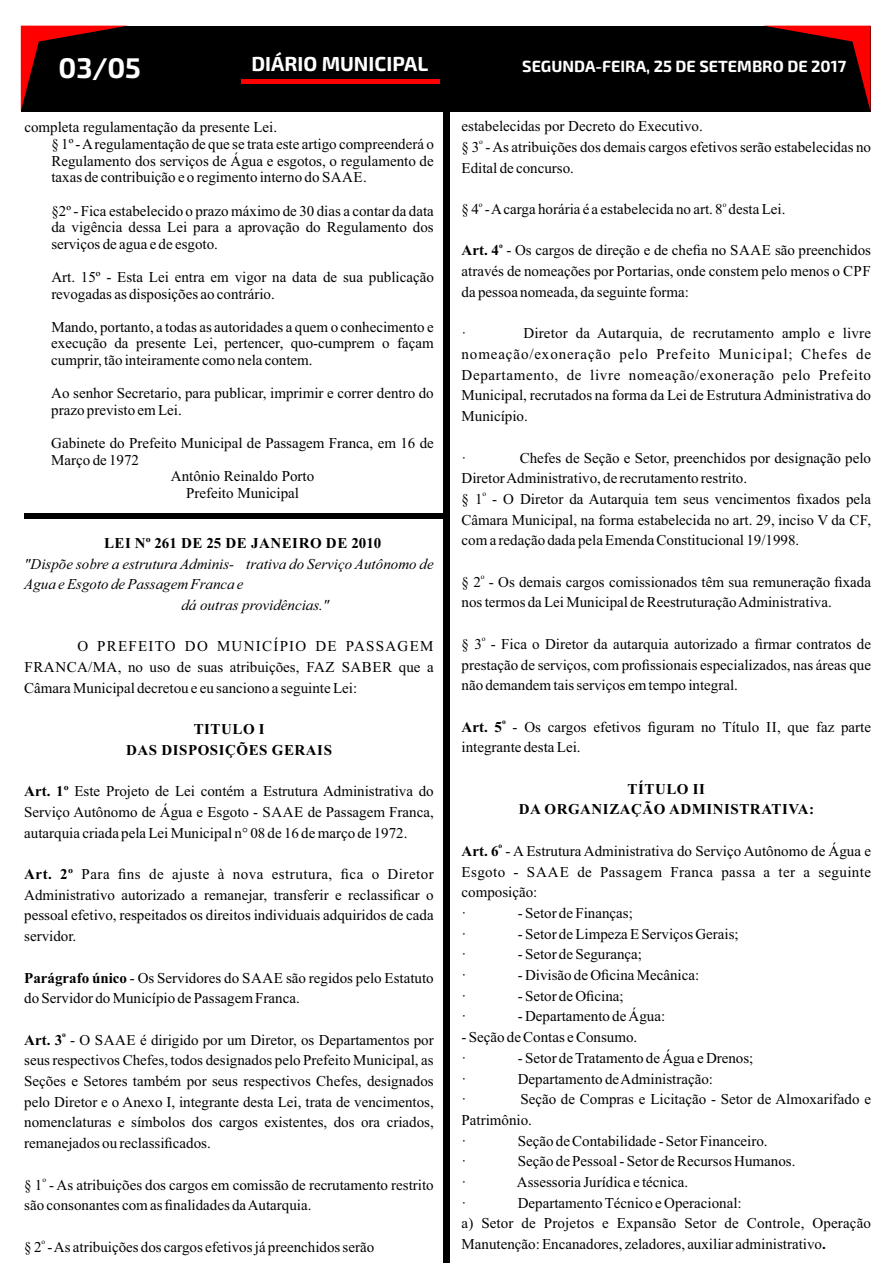
<style>
.page{position:relative;width:893px;height:1263px;background:#fff}
.page>*{position:absolute;margin:0;border:0;box-sizing:border-box;transform-origin:0 0}
.t1{font:700 28.5px "Exo 2";color:#fff}
.t2{font:700 20.25px "Exo 2";color:#fff}
.t3{font:700 16.2px "Exo 2";color:#fff}
.t4{font:15px/20.7px "Times New Roman";color:#000}
.t5{font:italic 15px "Times New Roman";color:#000}
.t6{font:700 15px/20.7px "Times New Roman";letter-spacing:.035em;color:#000;text-align:center}
.t7{font:7.5px "Times New Roman";color:#000}
.t8{font:700 7.5px "Times New Roman";color:#000}
.s1{font-weight:700}
</style>
<div class="page">
<div style="left:21px;top:26px;width:849px;height:86px;background:#000"></div>
<svg style="left:21px;top:26px;width:105px;height:85px"></svg>
<svg style="left:766px;top:26px;width:104px;height:83px"></svg>
<div style="left:443px;top:112px;width:7px;height:1151px;background:#000"></div>
<hr style="left:241px;top:79px;width:198px;height:4px;background:#f00">
<div style="left:24px;top:513px;width:419px;height:5px;background:#000"></div>
<h1 class="t1" style="left:59px;top:58px;width:84px">03/05</h1>
<h2 class="t2" style="left:251px;top:57px;width:178px">DIÁRIO MUNICIPAL</h2>
<p class="t3" style="left:522px;top:61px;width:325px">SEGUNDA-FEIRA, 25 DE SETEMBRO DE 2017</p>
<p class="t4" style="left:51px;top:121px;width:384px;line-height:16.6px;text-indent:-27px">completa regulamentação da presente Lei.<br>§ 1º - Aregulamentação de que se trata este artigo compreenderá o Regulamento dos serviços de Água e esgotos, o regulamento de taxas de contribuição e o regimento interno do SAAE.</p>
<p class="t4" style="left:51px;top:204px;width:384px;line-height:16.6px;text-align:justify">§2º - Fica estabelecido o prazo máximo de 30 dias a contar da data da vigência dessa Lei para a aprovação do Regulamento dos serviços de agua e de esgoto.</p>
<p class="t4" style="left:51px;top:270px;width:384px;line-height:16.6px">Art. 15º - Esta Lei entra em vigor na data de sua publicação revogadas as disposições ao contrário.</p>
<p class="t4" style="left:51px;top:320px;width:384px;line-height:16.6px;text-align:justify">Mando, portanto, a todas as autoridades a quem o conhecimento e execução da presente Lei, pertencer, quo-cumprem o façam cumprir, tão inteiramente como nela contem.</p>
<p class="t4" style="left:51px;top:386px;width:384px;line-height:16.6px">Ao senhor Secretario, para publicar, imprimir e correr dentro do prazo previsto em Lei.</p>
<p class="t4" style="left:51px;top:434px;width:384px">Gabinete do Prefeito Municipal de Passagem Franca, em 16 de</p>
<p class="t4" style="left:51px;top:451px;width:89px">Março de 1972</p>
<p class="t4" style="left:171px;top:467px;width:145px">Antônio Reinaldo Porto</p>
<p class="t4" style="left:186px;top:484px;width:114px">Prefeito Municipal</p>
<p class="t6" style="left:104px;top:534px;width:279px">LEI Nº 261 DE 25 DE JANEIRO DE 2010</p>
<p class="t5" style="left:24px;top:558px;width:411px">"Dispõe sobre a estrutura Adminis- trativa do Serviço Autônomo de</p>
<p class="t5" style="left:24px;top:579px;width:221px">Agua e Esgoto de Passagem Franca e</p>
<p class="t5" style="left:181px;top:599px;width:149px">dá outras providências."</p>
<p class="t4" style="left:24px;top:637px;width:411px;text-align:justify;text-indent:53px">O PREFEITO DO MUNICÍPIO DE PASSAGEM FRANCA/MA, no uso de suas atribuições, FAZ SABER que a Câmara Municipal decretou e eu sanciono a seguinte Lei:</p>
<p class="t6" style="left:126px;top:720px;width:207px">TITULO I<br>DAS DISPOSIÇÕES GERAIS</p>
<p class="t4" style="left:24px;top:782px;width:411px;text-align:justify"><span class="s1">Art. 1º</span> Este Projeto de Lei contém a Estrutura Administrativa do Serviço Autônomo de Água e Esgoto - SAAE de Passagem Franca, autarquia criada pela Lei Municipal n° 08 de 16 de março de 1972.</p>
<p class="t4" style="left:24px;top:865px;width:411px;text-align:justify"><span class="s1">Art. 2º</span> Para fins de ajuste à nova estrutura, fica o Diretor Administrativo autorizado a remanejar, transferir e reclassificar o pessoal efetivo, respeitados os direitos individuais adquiridos de cada servidor.</p>
<p class="t4" style="left:24px;top:969px;width:411px"><span class="s1">Parágrafo único</span> - Os Servidores do SAAE são regidos pelo Estatuto do Servidor do Município de Passagem Franca.</p>
<p class="t8" style="left:62px;top:1032px;width:5px">o</p>
<p class="t4" style="left:24px;top:1031px;width:411px;text-align:justify"><span class="s1">Art. 3</span> - O SAAE é dirigido por um Diretor, os Departamentos por seus respectivos Chefes, todos designados pelo Prefeito Municipal, as Seções e Setores também por seus respectivos Chefes, designados pelo Diretor e o Anexo I, integrante desta Lei, trata de vencimentos, nomenclaturas e símbolos dos cargos existentes, dos ora criados, remanejados ou reclassificados.</p>
<p class="t7" style="left:42px;top:1177px;width:5px">o</p>
<p class="t4" style="left:24px;top:1176px;width:411px">§ 1 - As atribuições dos cargos em comissão de recrutamento restrito são consonantes com as finalidades da Autarquia.</p>
<p class="t7" style="left:42px;top:1239px;width:5px">o</p>
<p class="t4" style="left:24px;top:1238px;width:352px">§ 2 - As atribuições dos cargos efetivos já preenchidos serão</p>
<p class="t4" style="left:462px;top:117px;width:243px">estabelecidas por Decreto do Executivo.</p>
<p class="t7" style="left:479px;top:139px;width:5px">o</p>
<p class="t4" style="left:462px;top:138px;width:411px">§ 3 - As atribuições dos demais cargos efetivos serão estabelecidas no<br>Edital de concurso.</p>
<p class="t7" style="left:479px;top:201px;width:5px">o</p>
<p class="t7" style="left:723px;top:201px;width:5px">o</p>
<p class="t4" style="left:462px;top:200px;width:325px">§ 4 - Acarga horária é a estabelecida no art. 8 desta Lei.</p>
<p class="t8" style="left:499px;top:243px;width:5px">o</p>
<p class="t4" style="left:462px;top:242px;width:411px;text-align:justify"><span class="s1">Art. 4</span> - Os cargos de direção e de chefia no SAAE são preenchidos através de nomeações por Portarias, onde constem pelo menos o CPF da pessoa nomeada, da seguinte forma:</p>
<p class="t4" style="left:462px;top:324px;width:6px">·</p>
<p class="t4" style="left:462px;top:324px;width:411px;text-align:justify;text-indent:62px">Diretor da Autarquia, de recrutamento amplo e livre nomeação/exoneração pelo Prefeito Municipal; Chefes de Departamento, de livre nomeação/exoneração pelo Prefeito Municipal, recrutados na forma da Lei de Estrutura Administrativa do Município.</p>
<p class="t4" style="left:462px;top:449px;width:6px">·</p>
<p class="t4" style="left:462px;top:449px;width:411px;text-indent:58px">Chefes de Seção e Setor, preenchidos por designação pelo<br>Diretor Administrativo, de recrutamento restrito.</p>
<p class="t7" style="left:483px;top:491px;width:5px">o</p>
<p class="t4" style="left:462px;top:490px;width:411px;text-align:justify">§ 1 - O Diretor da Autarquia tem seus vencimentos fixados pela Câmara Municipal, na forma estabelecida no art. 29, inciso V da CF, com a redação dada pela Emenda Constitucional 19/1998.</p>
<p class="t7" style="left:481px;top:574px;width:5px">o</p>
<p class="t4" style="left:462px;top:573px;width:411px">§ 2 - Os demais cargos comissionados têm sua remuneração fixada nos termos da Lei Municipal de Reestruturação Administrativa.</p>
<p class="t7" style="left:482px;top:636px;width:5px">o</p>
<p class="t4" style="left:462px;top:635px;width:411px;text-align:justify">§ 3 - Fica o Diretor da autarquia autorizado a firmar contratos de prestação de serviços, com profissionais especializados, nas áreas que não demandem tais serviços em tempo integral.</p>
<p class="t8" style="left:502px;top:719px;width:5px">o</p>
<p class="t4" style="left:462px;top:718px;width:411px"><span class="s1">Art. 5</span> - Os cargos efetivos figuram no Título II, que faz parte integrante desta Lei.</p>
<p class="t6" style="left:519px;top:780px;width:297px">TÍTULO II<br>DA ORGANIZAÇÃO ADMINISTRATIVA:</p>
<p class="t8" style="left:499px;top:843px;width:5px">o</p>
<p class="t4" style="left:462px;top:842px;width:411px"><span class="s1">Art. 6</span> - A Estrutura Administrativa do Serviço Autônomo de Água e<br>Esgoto - SAAE de Passagem Franca passa a ter a seguinte composição:<br>·</p>
<p class="t4" style="left:518px;top:904px;width:117px">- Setor de Finanças;</p>
<p class="t4" style="left:462px;top:925px;width:6px">·</p>
<p class="t4" style="left:518px;top:925px;width:222px">- Setor de Limpeza E Serviços Gerais;</p>
<p class="t4" style="left:462px;top:945px;width:6px">·</p>
<p class="t4" style="left:518px;top:945px;width:126px">- Setor de Segurança;</p>
<p class="t4" style="left:462px;top:966px;width:6px">·</p>
<p class="t4" style="left:518px;top:966px;width:183px">- Divisão de Oficina Mecânica:</p>
<p class="t4" style="left:462px;top:987px;width:6px">·</p>
<p class="t4" style="left:518px;top:987px;width:107px">- Setor de Oficina;</p>
<p class="t4" style="left:461px;top:1007px;width:6px">·</p>
<p class="t4" style="left:518px;top:1007px;width:149px">- Departamento de Água:</p>
<p class="t4" style="left:461px;top:1028px;width:177px">- Seção de Contas e Consumo. ·</p>
<p class="t4" style="left:518px;top:1049px;width:237px">- Setor de Tratamento de Água e Drenos;</p>
<p class="t4" style="left:461px;top:1070px;width:6px">·</p>
<p class="t4" style="left:518px;top:1070px;width:197px">Departamento de Administração:</p>
<p class="t4" style="left:461px;top:1090px;width:6px">·</p>
<p class="t4" style="left:461px;top:1090px;width:411px;text-indent:59px">Seção de Compras e Licitação - Setor de Almoxarifado e<br>Patrimônio.<br>·</p>
<p class="t4" style="left:518px;top:1132px;width:251px">Seção de Contabilidade - Setor Financeiro.</p>
<p class="t4" style="left:461px;top:1152px;width:6px">·</p>
<p class="t4" style="left:518px;top:1152px;width:279px">Seção de Pessoal - Setor de Recursos Humanos.</p>
<p class="t4" style="left:461px;top:1173px;width:6px">·</p>
<p class="t4" style="left:517px;top:1173px;width:173px">Assessoria Jurídica e técnica.</p>
<p class="t4" style="left:461px;top:1194px;width:6px">·</p>
<p class="t4" style="left:461px;top:1194px;width:411px;text-indent:56px">Departamento Técnico e Operacional:<br>a) Setor de Projetos e Expansão Setor de Controle, Operação<br>Manutenção: Encanadores, zeladores, auxiliar administrativo<span class="s1">.</span></p>
</div>
